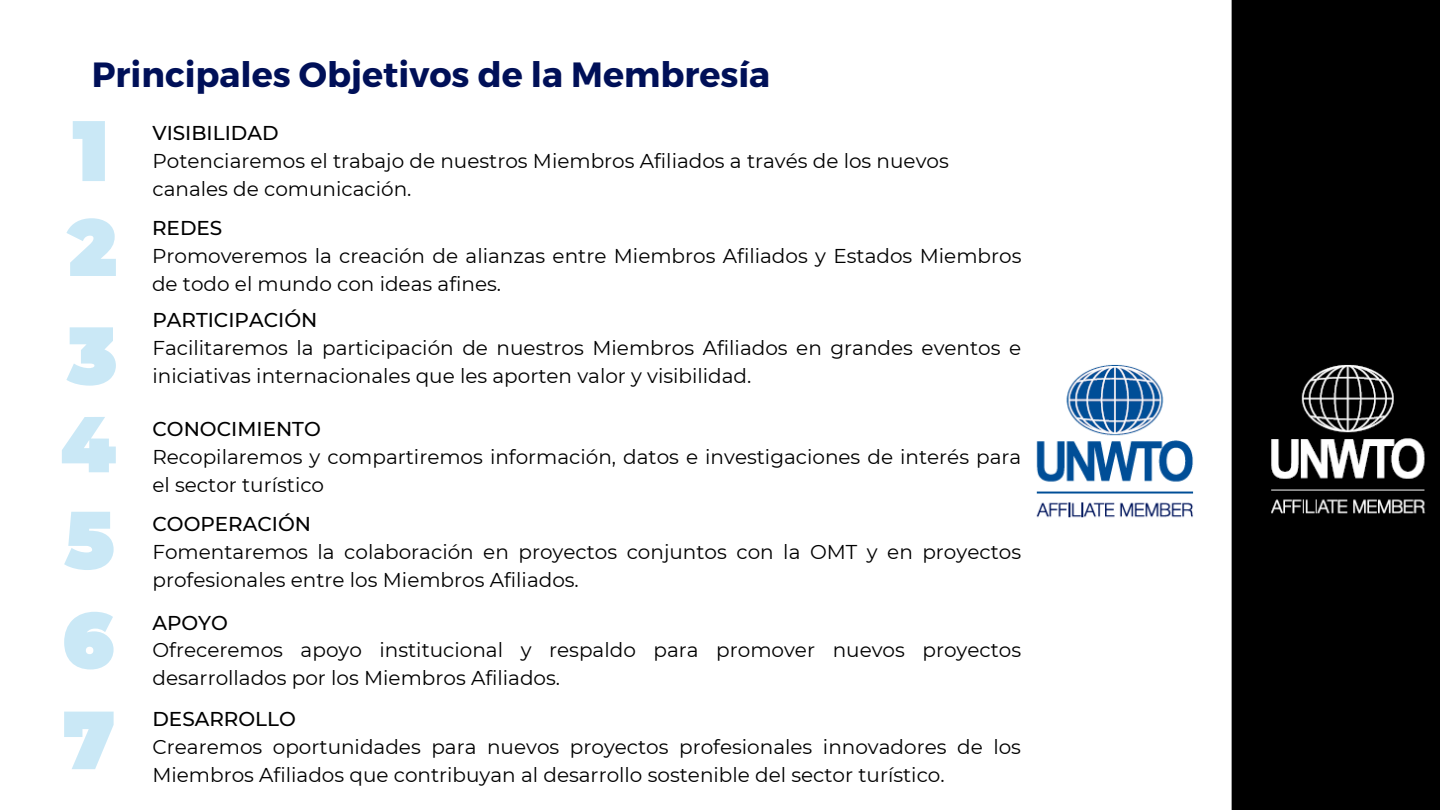
<style>
.page{position:relative;width:1440px;height:810px;background:#fff}
.page>*{position:absolute;margin:0;border:0;box-sizing:border-box;transform-origin:0 0}
.t1{font:700 35px "Montserrat";color:#001058}
.t2{font:20px/27.8px "Montserrat";color:#000}
.t3{font:500 20px "Montserrat";color:#000}
</style>
<div class="page">
<svg style="left:73px;top:121px;width:32px;height:60px"></svg>
<svg style="left:66px;top:218px;width:50px;height:58px"></svg>
<svg style="left:66px;top:327px;width:50px;height:59px"></svg>
<svg style="left:62px;top:417px;width:54px;height:55px"></svg>
<svg style="left:64px;top:512px;width:50px;height:58px"></svg>
<svg style="left:64px;top:712px;width:50px;height:57px"></svg>
<svg style="left:64px;top:612px;width:50px;height:58px"></svg>
<img style="left:1036px;top:1px;width:404px;height:809px">
<p class="t1" style="left:92px;top:52px;width:680px">Principales Objetivos de la Membresía</p>
<p class="t3" style="left:152px;top:121px;width:128px">VISIBILIDAD</p>
<p class="t2" style="left:152px;top:147px;width:798px">Potenciaremos el trabajo de nuestros Miembros Afiliados a través de los nuevos canales de comunicación.</p>
<p class="t3" style="left:152px;top:216px;width:72px">REDES</p>
<p class="t2" style="left:152px;top:242px;width:871px">Promoveremos la creación de alianzas entre Miembros Afiliados y Estados Miembros de todo el mundo con ideas afines.</p>
<p class="t3" style="left:152px;top:308px;width:166px">PARTICIPACIÓN</p>
<p class="t2" style="left:152px;top:334px;width:870px">Facilitaremos la participación de nuestros Miembros Afiliados en grandes eventos e iniciativas internacionales que les aporten valor y visibilidad.</p>
<p class="t3" style="left:152px;top:417px;width:170px">CONOCIMIENTO</p>
<p class="t2" style="left:152px;top:443px;width:870px">Recopilaremos y compartiremos información, datos e investigaciones de interés para el sector turístico</p>
<p class="t3" style="left:152px;top:512px;width:160px">COOPERACIÓN</p>
<p class="t2" style="left:152px;top:538px;width:870px">Fomentaremos la colaboración en proyectos conjuntos con la OMT y en proyectos profesionales entre los Miembros Afiliados.</p>
<p class="t3" style="left:152px;top:610px;width:77px">APOYO</p>
<p class="t2" style="left:152px;top:636px;width:870px">Ofreceremos apoyo institucional y respaldo para promover nuevos proyectos desarrollados por los Miembros Afiliados.</p>
<p class="t3" style="left:152px;top:707px;width:145px">DESARROLLO</p>
<p class="t2" style="left:152px;top:733px;width:870px">Crearemos oportunidades para nuevos proyectos profesionales innovadores de los<br>Miembros Afiliados que contribuyan al desarrollo sostenible del sector turístico.</p>
</div>
